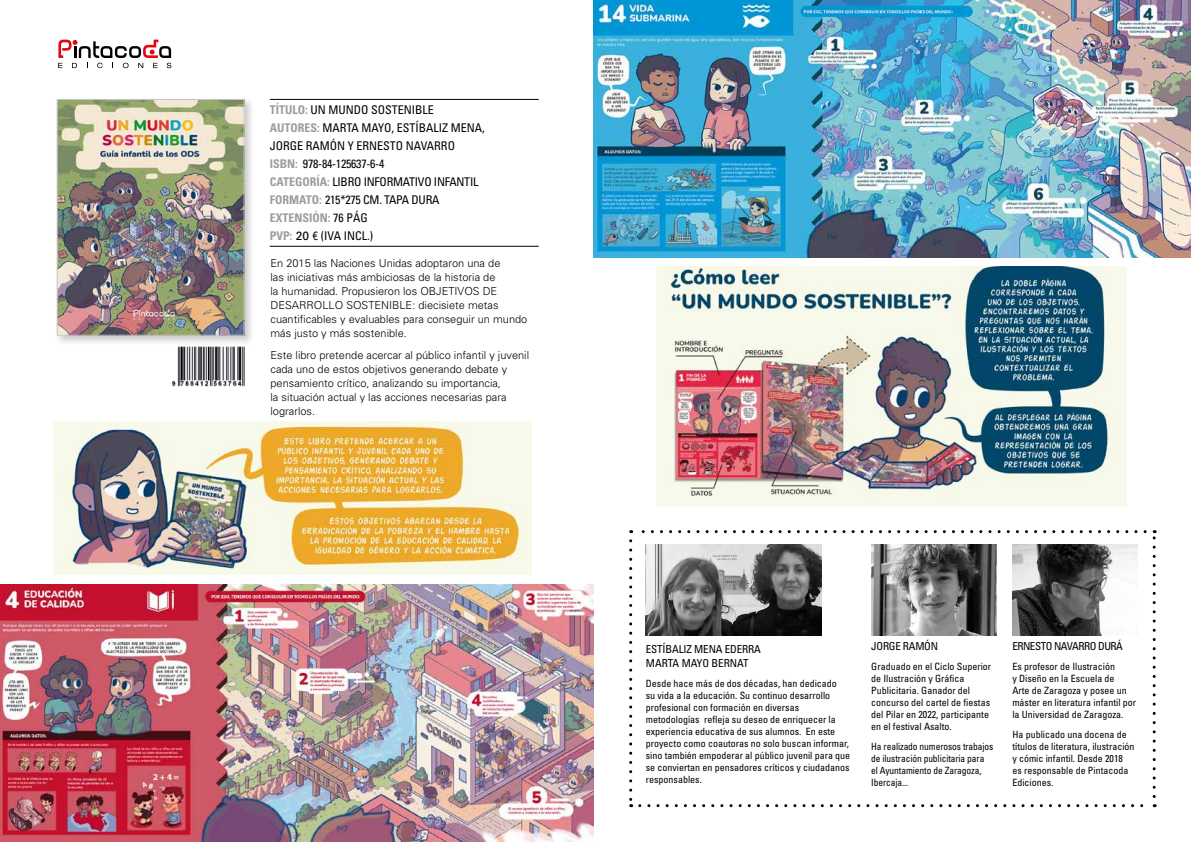
<style>
.page{position:relative;width:1191px;height:842px;background:#fff}
.page>*{position:absolute;margin:0;border:0;box-sizing:border-box;transform-origin:0 0}
.t1{font:condensed 12px/18px "Univers";color:#000}
.t2{font:300 11px/14px "Univers";color:#000}
.t3{font:condensed 11px/14px "Univers";letter-spacing:-.02em;color:#000}
.t4{font:condensed 11px "Univers";letter-spacing:-.04em;color:#000}
.t5{font:condensed 10px/12px "Univers";color:#000}
.t6{font:condensed 10px/12px "Univers";color:#000;scale:.95 1}
.s1{font-weight:700;color:#9d9d9c}
.s2{font-stretch:normal}
.s3{font-family:"Helvetica Neue"}
</style>
<div class="page">
<svg style="left:58px;top:40px;width:113px;height:28px"></svg>
<div style="left:55px;top:97px;width:200px;height:249px;background:#000;opacity:.2"></div>
<img style="left:59px;top:101px;width:183px;height:233px">
<div style="left:57px;top:99px;width:187px;height:237px;border:1px solid #c6c6c6"></div>
<hr style="left:270px;top:99px;width:269px;height:1px;background:#000">
<hr style="left:270px;top:246px;width:269px;height:1px;background:#000">
<svg style="left:629px;top:541px;width:3px;height:266px"></svg>
<svg style="left:640px;top:804px;width:515px;height:3px"></svg>
<svg style="left:1152px;top:530px;width:3px;height:266px"></svg>
<svg style="left:630px;top:530px;width:515px;height:3px"></svg>
<img style="left:1012px;top:544px;width:125px;height:91px">
<img style="left:0;top:584px;width:593px;height:258px">
<img style="left:593px;top:0;width:598px;height:258px">
<img style="left:53px;top:421px;width:478px;height:153px">
<img style="left:172px;top:346px;width:72px;height:41px">
<img style="left:656px;top:267px;width:470px;height:240px">
<img style="left:871px;top:544px;width:125px;height:91px">
<img style="left:646px;top:544px;width:175px;height:91px">
<p class="t1" style="left:270px;top:101px;width:217px"><span class="s1">TÍTULO:</span> un mundo sostenible<br><span class="s1">AUTORES:</span> marta mayo, estíbaliz mena, jorge ramón y ernesto navarro<br><span class="s1">ISBN:</span> 978-84-125637-6-4<br><span class="s1">CATEGORÍA:</span> libro informativo infantil<br><span class="s1">FORMATO:</span> 215*275 cm. TAPA dura<br><span class="s1">EXTENSIÓN:</span> 76 pág<br><span class="s1">PVP:</span> <span class="s2">20</span> <span class="s3">€</span> (ivA incl.)</p>
<p class="t2" style="left:270px;top:256px;width:258px">En 2015 las Naciones Unidas adoptaron una de<br>las iniciativas más ambiciosas de la historia de<br>la humanidad. Propusieron los OBJETIVOS DE DESARROLLO SOSTENIBLE: diecisiete metas cuantificables y evaluables para conseguir un mundo más justo y más sostenible.</p>
<p class="t2" style="left:270px;top:348px;width:260px">Este libro pretende acercar al público infantil y juvenil cada uno de estos objetivos generando debate y pensamiento crítico, analizando su importancia,<br>la situación actual y las acciones necesarias para lograrlos.</p>
<p class="t3" style="left:646px;top:642px;width:117px">Estíbaliz M ena Ederra<br>Marta Mayo B ernat</p>
<p class="t5" style="left:646px;top:677px;width:206px">Desde hace más de dos décadas, han dedicado<br>su vida a la educación. Su continuo desarrollo profesional con formación en diversas metodologías refleja su deseo de enriquecer la experiencia educativa de sus alumnos. En este proyecto como coautoras no solo buscan informar, sino también empoderar al público juvenil para que se conviertan en pensadores críticos y ciudadanos responsables.</p>
<p class="t3" style="left:871px;top:639px;width:68px">Jorge Ramón</p>
<p class="t5" style="left:871px;top:660px;width:121px">Graduado en el Ciclo Superior de I lustración y Gráfica<br>Publicitaria. Ganador del concurso del cartel de fiestas del Pilar en 2022, participante en el festival Asalto.</p>
<p class="t6" style="left:871px;top:740px;width:130px">Ha realizado numerosos trabajos de ilustración publicitaria para el Ayuntamiento de Zaragoza,<br>I bercaja...</p>
<p class="t4" style="left:1012px;top:639px;width:112px">Ernesto Navarro D urá</p>
<p class="t5" style="left:1012px;top:660px;width:125px">Es profesor de I lustración<br>y Diseño en la Escuela de<br>Arte de Zaragoza y posee un máster en literatura infantil por la Universidad de Zaragoza.</p>
<p class="t5" style="left:1012px;top:728px;width:124px">Ha publicado una docena de títulos de literatura, ilustración y cómic infantil. Desde 2018 es responsable de Pintacoda<br>Ediciones.</p>
</div>
